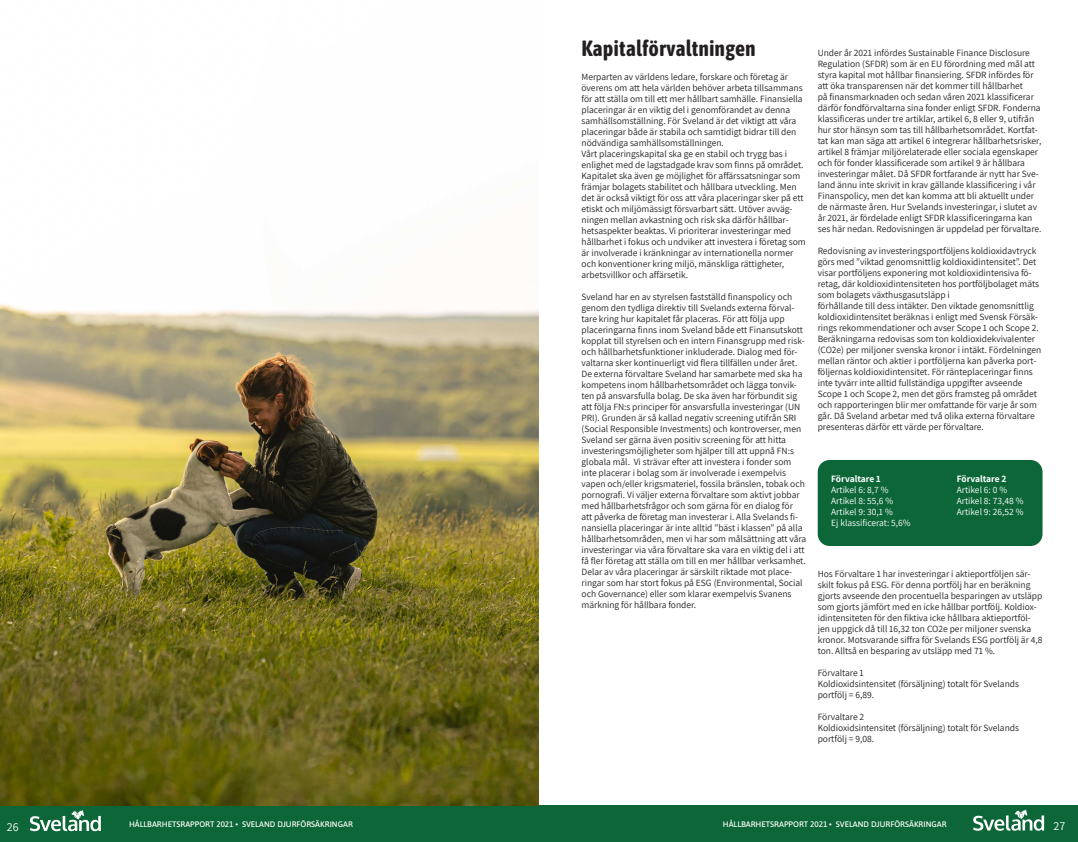
<style>
.page{position:relative;width:1078px;height:842px;background:#fff}
.page>*{position:absolute;margin:0;border:0;box-sizing:border-box;transform-origin:0 0}
.Brödtext_1{font:700 22px "Asap Condensed";color:#231f20}
.t1{font:12px "Assistant";color:#fff}
.Brödtext_1-2{font:9.5px/11px "Assistant";color:#231f20}
.Brödtext_1-3{font:9.5px "Assistant";color:#fff}
.Brödtext_1-4{font:700 9.5px "Assistant";color:#fff}
.t2{font:500 8px "Asap";color:#fff}
</style>
<div class="page">
<div style="left:0;top:805px;width:1077px;height:37px;background:#0c6638"></div>
<svg style="left:973px;top:809px;width:70px;height:22px"></svg>
<svg style="left:30px;top:810px;width:71px;height:21px"></svg>
<img style="left:0;top:304px;width:539px;height:501px">
<div style="left:817px;top:460px;width:225px;height:86px;background:#0c6638;border-radius:12px"></div>
<p class="Brödtext_1" style="left:581px;top:33px;width:176px">Kapitalförvaltningen</p>
<p class="Brödtext_1-2" style="left:581px;top:71px;width:222px">Merparten av världens ledare, forskare och företag är överens om att hela världen behöver arbeta tillsammans för att ställa om till ett mer hållbart samhälle. Finansiella placeringar är en viktig del i genomförandet av denna samhällsomställning. För Sveland är det viktigt att våra placeringar både är stabila och samtidigt bidrar till den nödvändiga samhällsomställningen.</p>
<p class="Brödtext_1-2" style="left:581px;top:148px;width:226px">Vårt placeringskapital ska ge en stabil och trygg bas i enlighet med de lagstadgade krav som finns på området.<br>Kapitalet ska även ge möjlighet för affärssatsningar som främjar bolagets stabilitet och hållbara utveckling. Men det är också viktigt för oss att våra placeringar sker på ett etiskt och miljömässigt försvarbart sätt. Utöver avväg&shy;ningen mellan avkastning och risk ska därför hållbar&shy;hetsaspekter beaktas. Vi prioriterar investeringar med hållbarhet i fokus och undviker att investera i företag som är involverade i kränkningar av internationella normer och konventioner kring miljö, mänskliga rättigheter, arbetsvillkor och affärsetik.</p>
<p class="Brödtext_1-2" style="left:581px;top:291px;width:224px">Sveland har en av styrelsen fastställd finanspolicy och genom den tydliga direktiv till Svelands externa förval&shy;tare kring hur kapitalet får placeras. För att följa upp placeringarna finns inom Sveland både ett Finansutskott kopplat till styrelsen och en intern Finansgrupp med risk&shy;och hållbarhetsfunktioner inkluderade. Dialog med för&shy;valtarna sker kontinuerligt vid flera tillfällen under året.</p>
<p class="Brödtext_1-2" style="left:581px;top:368px;width:226px">De externa förvaltare Sveland har samarbete med ska ha kompetens inom hållbarhetsområdet och lägga tonvik&shy;ten på ansvarsfulla bolag. De ska även har förbundit sig att följa FN:s principer för ansvarsfulla investeringar (UN PRI). Grunden är så kallad negativ screening utifrån SRI (Social Responsible Investments) och kontroverser, men Sveland ser gärna även positiv screening för att hitta investeringsmöjligheter som hjälper till att uppnå FN:s globala mål. Vi strävar efter att investera i fonder som inte placerar i bolag som är involverade i exempelvis vapen och/eller krigsmateriel, fossila bränslen, tobak och pornografi. Vi väljer externa förvaltare som aktivt jobbar med hållbarhetsfrågor och som gärna för en dialog för<br>att påverka de företag man investerar i. Alla Svelands fi&shy;nansiella placeringar är inte alltid ”bäst i klassen” på alla hållbarhetsområden, men vi har som målsättning att våra investeringar via våra förvaltare ska vara en viktig del i att få fler företag att ställa om till en mer hållbar verksamhet.<br>Delar av våra placeringar är särskilt riktade mot place&shy;ringar som har stort fokus på ESG (Environmental, Social och Governance) eller som klarar exempelvis Svanens märkning för hållbara fonder.</p>
<p class="Brödtext_1-2" style="left:817px;top:47px;width:225px">Under år 2021 infördes Sustainable Finance Disclosure Regulation (SFDR) som är en EU förordning med mål att styra kapital mot hållbar finansiering. SFDR infördes för att öka transparensen när det kommer till hållbarhet<br>på finansmarknaden och sedan våren 2021 klassificerar därför fondförvaltarna sina fonder enligt SFDR. Fonderna klassificeras under tre artiklar, artikel 6, 8 eller 9, utifrån hur stor hänsyn som tas till hållbarhetsområdet. Kortfat&shy;tat kan man säga att artikel 6 integrerar hållbarhetsrisker, artikel 8 främjar miljörelaterade eller sociala egenskaper och för fonder klassificerade som artikel 9 är hållbara investeringar målet. Då SFDR fortfarande är nytt har Sve&shy;land ännu inte skrivit in krav gällande klassificering i vår Finanspolicy, men det kan komma att bli aktuellt under de närmaste åren. Hur Svelands investeringar, i slutet av år 2021, är fördelade enligt SFDR klassificeringarna kan ses här nedan. Redovisningen är uppdelad per förvaltare.</p>
<p class="Brödtext_1-2" style="left:817px;top:245px;width:223px">Redovisning av investeringsportföljens koldioxidavtryck görs med ”viktad genomsnittlig koldioxidintensitet”. Det visar portföljens exponering mot koldioxidintensiva fö&shy;retag, där koldioxidintensiteten hos portföljbolaget mäts som bolagets växthusgasutsläpp i</p>
<p class="Brödtext_1-2" style="left:817px;top:300px;width:225px">förhållande till dess intäkter. Den viktade genomsnittlig koldioxidintensitet beräknas i enligt med Svensk Försäk&shy;rings rekommendationer och avser Scope 1 och Scope 2.<br>Beräkningarna redovisas som ton koldioxidekvivalenter (CO2e) per miljoner svenska kronor i intäkt. Fördelningen mellan räntor och aktier i portföljerna kan påverka port&shy;följernas koldioxidintensitet. För ränteplaceringar finns inte tyvärr inte alltid fullständiga uppgifter avseende Scope 1 och Scope 2, men det görs framsteg på området och rapporteringen blir mer omfattande för varje år som går. Då Sveland arbetar med två olika externa förvaltare presenteras därför ett värde per förvaltare.</p>
<p class="Brödtext_1-4" style="left:831px;top:472px;width:51px">Förvaltare 1</p>
<p class="Brödtext_1-3" style="left:831px;top:483px;width:59px">Artikel 6: 8,7 %</p>
<p class="Brödtext_1-3" style="left:831px;top:494px;width:64px">Artikel 8: 55,6 %</p>
<p class="Brödtext_1-3" style="left:831px;top:505px;width:63px">Artikel 9: 30,1 %</p>
<p class="Brödtext_1-3" style="left:831px;top:516px;width:81px">Ej klassificerat: 5,6%</p>
<p class="Brödtext_1-4" style="left:956px;top:472px;width:51px">Förvaltare 2</p>
<p class="Brödtext_1-3" style="left:956px;top:483px;width:52px">Artikel 6: 0 %</p>
<p class="Brödtext_1-3" style="left:956px;top:494px;width:68px">Artikel 8: 73,48 %</p>
<p class="Brödtext_1-3" style="left:956px;top:505px;width:68px">Artikel 9: 26,52 %</p>
<p class="Brödtext_1-2" style="left:817px;top:568px;width:226px">Hos Förvaltare 1 har investeringar i aktieportföljen sär&shy;skilt fokus på ESG. För denna portfölj har en beräkning gjorts avseende den procentuella besparingen av utsläpp som gjorts jämfört med en icke hållbar portfölj. Koldiox&shy;idintensiteten för den fiktiva icke hållbara aktieportföl&shy;jen uppgick då till 16,32 ton CO2e per miljoner svenska kronor. Motsvarande siffra för Svelands ESG portfölj är 4,8 ton. Alltså en besparing av utsläpp med 71 %.</p>
<p class="Brödtext_1-2" style="left:817px;top:667px;width:48px">Förvaltare 1</p>
<p class="Brödtext_1-2" style="left:817px;top:678px;width:203px">Koldioxidsintensitet (försäljning) totalt för Svelands portfölj = 6,89.</p>
<p class="Brödtext_1-2" style="left:817px;top:711px;width:48px">Förvaltare 2</p>
<p class="Brödtext_1-2" style="left:817px;top:722px;width:203px">Koldioxidsintensitet (försäljning) totalt för Svelands portfölj = 9,08.</p>
<p class="t2" style="left:129px;top:819px;width:225px">HÅLLBARHETSRAPPORT 2021 • SVELAND DJURFÖRSÄKRINGAR</p>
<p class="t2" style="left:722px;top:819px;width:225px">HÅLLBARHETSRAPPORT 2021 • SVELAND DJURFÖRSÄKRINGAR</p>
<p class="t1" style="left:7px;top:818px;width:13px">26</p>
<p class="t1" style="left:1053px;top:818px;width:13px">27</p>
</div>
